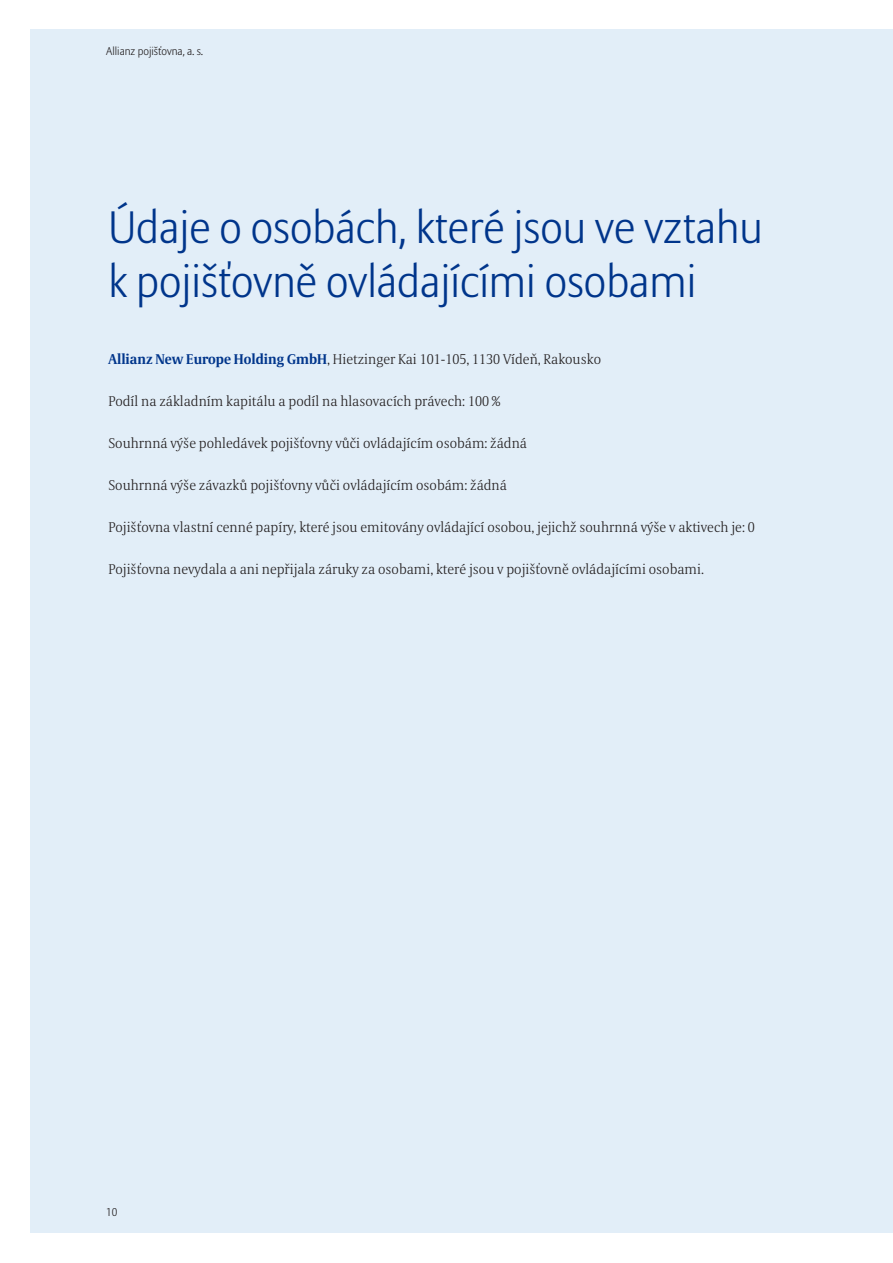
<style>
.page{position:relative;width:893px;height:1263px;background:#fff}
.page>*{position:absolute;margin:0;border:0;box-sizing:border-box;transform-origin:0 0}
.t1{font:300 45px/54px "Allianz Sans";color:#00358b}
.t2{font:300 14.1px "Allianz Serif";color:#231f20}
.t3{font:300 11.25px "Allianz Sans";color:#231f20}
.s1{font-weight:700;color:#00358b}
</style>
<div class="page">
<div style="left:30px;top:30px;width:863px;height:1203px;background:#e2eef8"></div>
<p class="t3" style="left:106px;top:47px;width:98px">Allianz pojišťovna, a. s.</p>
<h1 class="t1" style="left:108px;top:204px;width:656px">Údaje o osobách, které jsou ve vztahu k pojišťovně ovládajícími osobami</h1>
<p class="t2" style="left:108px;top:354px;width:494px"><span class="s1">Allianz New Europe Holding GmbH</span>, Hietzinger Kai 101-105, 1130 Vídeň, Rakousko</p>
<p class="t2" style="left:108px;top:396px;width:393px">Podíl na základním kapitálu a podíl na hlasovacích právech: 100 %</p>
<p class="t2" style="left:108px;top:438px;width:420px">Souhrnná výše pohledávek pojišťovny vůči ovládajícím osobám: žádná</p>
<p class="t2" style="left:108px;top:480px;width:400px">Souhrnná výše závazků pojišťovny vůči ovládajícím osobám: žádná</p>
<p class="t2" style="left:108px;top:522px;width:648px">Pojišťovna vlastní cenné papíry, které jsou emitovány ovládající osobou, jejichž souhrnná výše v aktivech je: 0</p>
<p class="t2" style="left:108px;top:564px;width:597px">Pojišťovna nevydala a ani nepřijala záruky za osobami, které jsou v pojišťovně ovládajícími osobami.</p>
<p class="t3" style="left:106px;top:1208px;width:13px">10</p>
</div>
